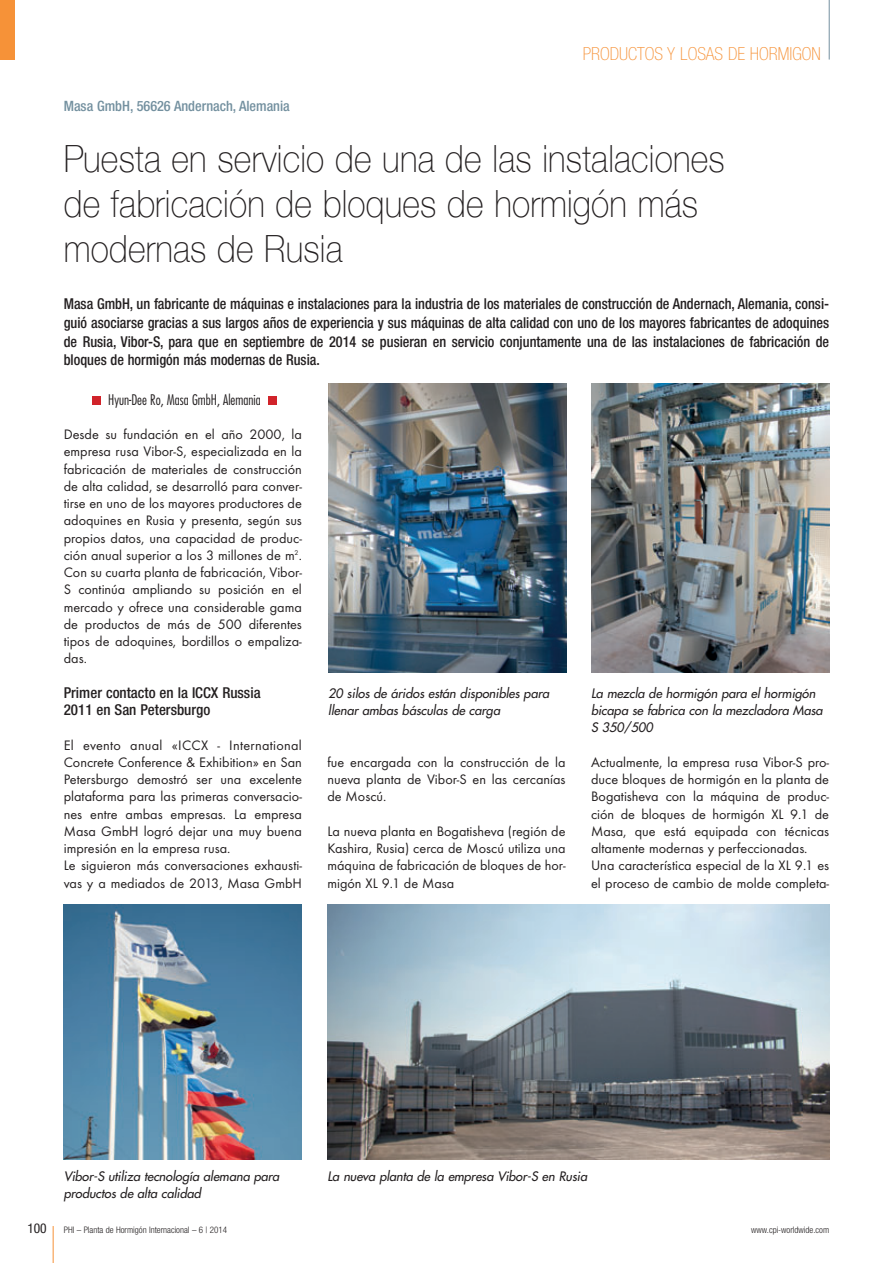
<style>
.page{position:relative;width:893px;height:1263px;background:#fff}
.page>*{position:absolute;margin:0;border:0;box-sizing:border-box;transform-origin:0 0}
.t1{font:100 37.5px/45px "Helvetica Neue";letter-spacing:.005em;color:#231f20;scale:.9 1}
.t2{font:100 condensed 18px "Helvetica Neue";color:#f69238}
.t3{font:500 condensed 15px/18.8px "Helvetica Neue";color:#231f20;text-align:justify;scale:.95 1}
.t4{font:500 condensed 15px/17.2px "Helvetica Neue";color:#231f20}
.t5{font:14.25px/17.2px "Futura T";color:#231f20;text-align:justify}
.t6{font:500 condensed 14.25px "Helvetica Neue";color:#73909f}
.t7{font:300 condensed 14.25px "Futura";color:#231f20}
.t8{font:condensed 13.5px "Helvetica Neue";color:#231f20}
.t9{font:italic 12.75px/17.2px "Futura";color:#231f20}
.t10{font:300 condensed 9px "Helvetica Neue";color:#231f20}
</style>
<div class="page">
<hr style="left:53px;top:1226px;width:1px;height:37px;background:#f69238">
<hr style="left:829px;top:0;width:1px;height:60px;background:#73909f">
<div style="left:0;top:0;width:15px;height:60px;background:#f69238"></div>
<div style="left:92px;top:396px;width:8px;height:9px;background:#d1232a"></div>
<div style="left:269px;top:396px;width:8px;height:9px;background:#d1232a"></div>
<img style="left:64px;top:904px;width:238px;height:255px">
<img style="left:327px;top:904px;width:502px;height:255px">
<img style="left:328px;top:383px;width:238px;height:289px">
<img style="left:591px;top:383px;width:238px;height:289px">
<p class="t6" style="left:64px;top:98px;width:228px">Masa GmbH, 56626 Andernach, Alemania</p>
<p class="t2" style="left:583px;top:43px;width:239px">PRODUCTOS Y LOSAS DE HORMIGON</p>
<h1 class="t1" style="left:64px;top:136px;width:736px">Puesta en servicio de una de las instalaciones de fabricación de bloques de hormigón más modernas de Rusia</h1>
<p class="t3" style="left:64px;top:294px;width:807px">Masa GmbH, un fabricante de máquinas e instalaciones para la industria de los materiales de construcción de Andernach, Alemania, consi&shy;guió asociarse gracias a sus largos años de experiencia y sus máquinas de alta calidad con uno de los mayores fabricantes de adoquines de Rusia, Vibor-S, para que en septiembre de 2014 se pusieran en servicio conjuntamente una de las instalaciones de fabricación de bloques de hormigón más modernas de Rusia.</p>
<p class="t7" style="left:108px;top:390px;width:154px">Hyun-Dee Ro, Masa GmbH, Alemania</p>
<p class="t5" style="left:64px;top:426px;width:240px">Desde su fundación en el año 2000, la empresa rusa Vibor-S, especializada en la fabricación de materiales de construcción de alta calidad, se desarrolló para conver&shy;tirse en uno de los mayores productores de adoquines en Rusia y presenta, según sus propios datos, una capacidad de produc&shy;ción anual superior a los 3 millones de m<sup>2</sup>.<br>Con su cuarta planta de fabricación, Vibor-S continúa ampliando su posición en el mercado y ofrece una considerable gama de productos de más de 500 diferentes tipos de adoquines, bordillos o empaliza&shy;das.</p>
<p class="t4" style="left:64px;top:684px;width:198px">Primer contacto en la ICCX Russia<br>2011 en San Petersburgo</p>
<p class="t5" style="left:64px;top:736px;width:240px;text-align:left">El evento anual «ICCX - International Concrete Conference &amp; Exhibition» en San Petersburgo demostró ser una excelente plataforma para las primeras conversacio&shy;nes entre ambas empresas. La empresa Masa GmbH logró dejar una muy buena impresión en la empresa rusa.<br>Le siguieron más conversaciones exhausti&shy;vas y a mediados de 2013, Masa GmbH</p>
<p class="t9" style="left:328px;top:684px;width:225px">20 silos de áridos están disponibles para llenar ambas básculas de carga</p>
<p class="t9" style="left:591px;top:684px;width:236px">La mezcla de hormigón para el hormigón bicapa se fabrica con la mezcladora Masa<br>S 350/500</p>
<p class="t5" style="left:327px;top:753px;width:240px">fue encargada con la construcción de la nueva planta de Vibor-S en las cercanías de Moscú.</p>
<p class="t5" style="left:327px;top:822px;width:240px">La nueva planta en Bogatisheva (región de Kashira, Rusia) cerca de Moscú utiliza una máquina de fabricación de bloques de hor&shy;migón XL 9.1 de Masa</p>
<p class="t5" style="left:591px;top:753px;width:240px;text-align:left">Actualmente, la empresa rusa Vibor-S pro&shy;duce bloques de hormigón en la planta de Bogatisheva con la máquina de produc&shy;ción de bloques de hormigón XL 9.1 de Masa, que está equipada con técnicas altamente modernas y perfeccionadas.<br>Una característica especial de la XL 9.1 es el proceso de cambio de molde completa-</p>
<p class="t9" style="left:64px;top:1167px;width:220px">Vibor-S utiliza tecnología alemana para productos de alta calidad</p>
<p class="t9" style="left:327px;top:1167px;width:264px">La nueva planta de la empresa Vibor-S en Rusia</p>
<p class="t8" style="left:27px;top:1220px;width:21px">100</p>
<p class="t10" style="left:64px;top:1224px;width:165px">PHI – Planta de Hormigón Internacional – 6 | 2014</p>
<p class="t10" style="left:751px;top:1224px;width:79px">www.cpi-worldwide.com</p>
</div>
